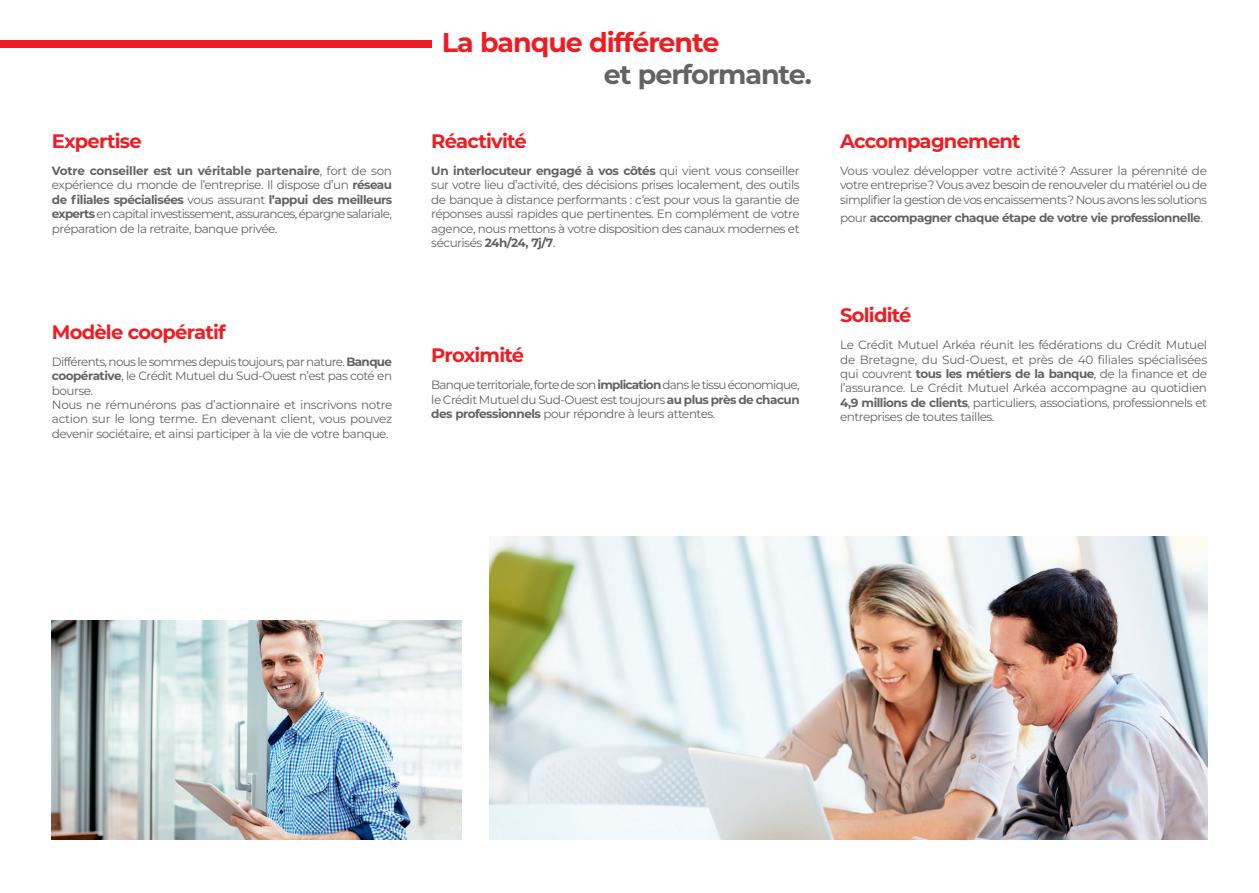
<style>
.page{position:relative;width:1259px;height:893px;background:#fff}
.page>*{position:absolute;margin:0;border:0;box-sizing:border-box;transform-origin:0 0}
.t1{font:700 27px "Montserrat";letter-spacing:-.04em;color:#ee1d23}
.t2{font:700 27px "Montserrat";letter-spacing:-.04em;color:#636366}
.t3{font:700 19.5px "Montserrat";letter-spacing:-.04em;color:#ee1d23}
.t4{font:12px/14.4px "Montserrat";letter-spacing:-.04em;color:#636366;text-align:justify}
.t5{font:700 12px "Montserrat";letter-spacing:-.04em;color:#636366}
.s1{font-weight:700}
.s2{font-family:"Minion Pro"}
.s3{font-weight:400}
</style>
<div class="page">
<img style="left:52px;top:621px;width:409px;height:219px">
<img style="left:489px;top:536px;width:718px;height:303px">
<div style="left:0;top:41px;width:431px;height:7px;background:#ee1d23"></div>
<h2 class="t3" style="left:52px;top:127px;width:91px">Expertise</h2>
<p class="t4" style="left:52px;top:163px;width:342px"><span class="s1">Votre conseiller est un véritable partenaire</span>, fort de son expérience du monde de l’entreprise. Il dispose d’un <span class="s1">réseau de filiales spécialisées</span> vous assurant <span class="s1">l’appui des meilleurs experts</span> en capital investissement, assurances, épargne salariale, préparation de la retraite, banque privée.</p>
<h2 class="t3" style="left:52px;top:318px;width:175px">Modèle coopératif</h2>
<p class="t4" style="left:52px;top:354px;width:342px;text-align:left">Différents, nous le sommes depuis toujours, par nature. <span class="s1">Banque coopérative</span>, le Crédit Mutuel du Sud-Ouest n’est pas coté en bourse.<br>Nous ne rémunérons pas d’actionnaire et inscrivons notre action sur le long terme. En devenant client, vous pouvez devenir sociétaire, et ainsi participer à la vie de votre banque.</p>
<h1 class="t1" style="left:442px;top:23px;width:279px">La banque différente</h1>
<h1 class="t2" style="left:604px;top:55px;width:209px">et performante.</h1>
<h2 class="t3" style="left:431px;top:127px;width:97px">Réactivité</h2>
<p class="t4" style="left:431px;top:163px;width:370px"><span class="s1">Un interlocuteur engagé à vos côtés</span> qui vient vous conseiller sur votre lieu d’activité, des décisions prises localement, des outils de banque à distance performants : c’est pour vous la garantie de réponses aussi rapides que pertinentes. En complément de votre agence, nous mettons à votre disposition des canaux modernes et sécurisés <span class="s1">24h/24, 7j/7</span><span class="s2">.</span></p>
<h2 class="t3" style="left:431px;top:341px;width:94px">Proximité</h2>
<p class="t4" style="left:431px;top:378px;width:370px">Banque territoriale, forte de son <span class="s1">implication</span> dans le tissu économique, le Crédit Mutuel du Sud-Ouest est toujours <span class="s1">au plus près de chacun des professionnels</span> pour répondre à leurs attentes.</p>
<h2 class="t3" style="left:840px;top:127px;width:182px">Accompagnement</h2>
<p class="t4" style="left:840px;top:163px;width:368px">Vous voulez développer votre activité ? Assurer la pérennité de votre entreprise ? Vous avez besoin de renouveler du matériel ou de simplifier la gestion de vos encaissements ? Nous avons les solutions</p>
<p class="t5" style="left:840px;top:209px;width:364px"><span class="s3">pour</span> accompagner chaque étape de votre vie professionnelle<span class="s3">.</span></p>
<h2 class="t3" style="left:840px;top:301px;width:73px">Solidité</h2>
<p class="t4" style="left:840px;top:337px;width:368px">Le Crédit Mutuel Arkéa réunit les fédérations du Crédit Mutuel de Bretagne, du Sud-Ouest, et près de 40 filiales spécialisées qui couvrent <span class="s1">tous les métiers de la banque</span>, de la finance et de l’assurance. Le Crédit Mutuel Arkéa accompagne au quotidien <span class="s1">4,9 millions de clients</span>, particuliers, associations, professionnels et entreprises de toutes tailles.</p>
</div>
